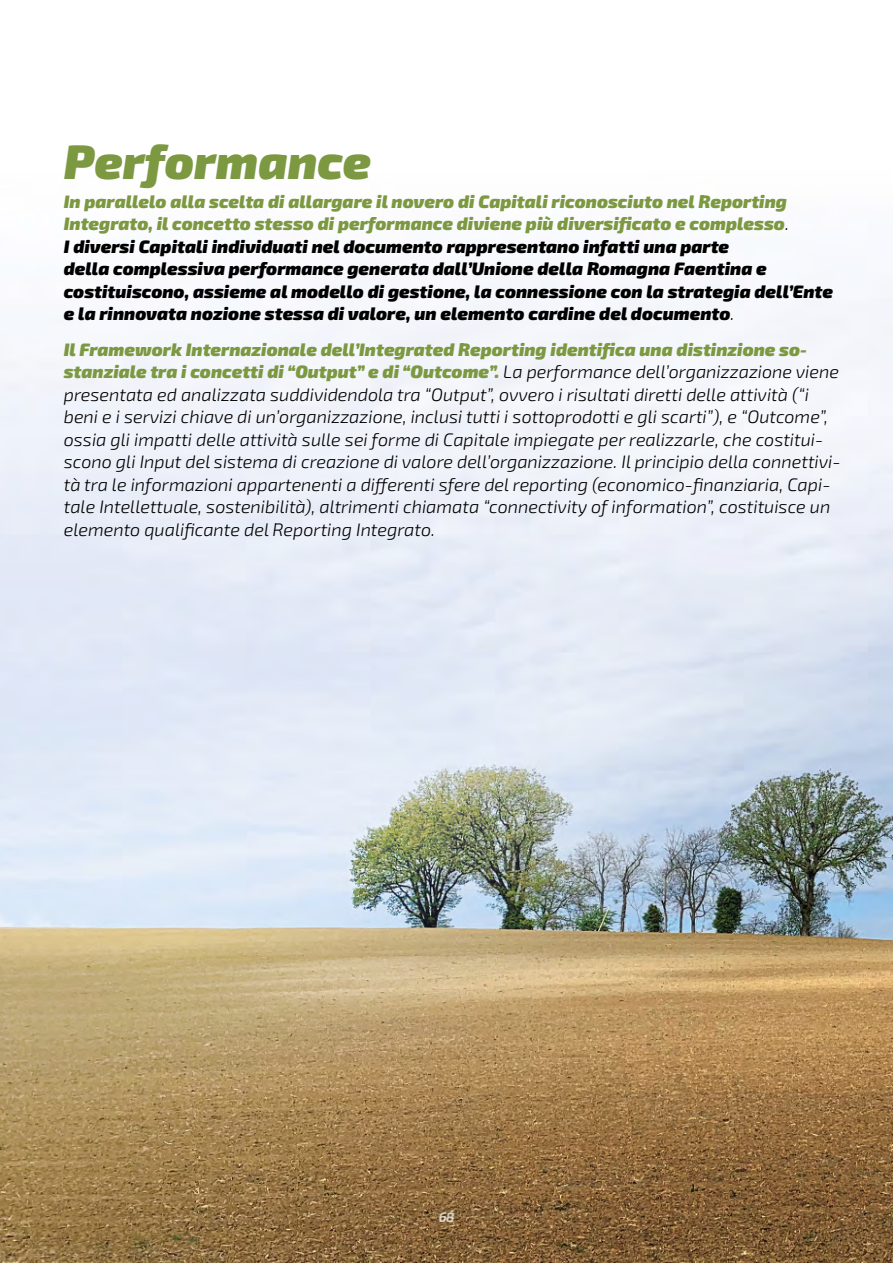
<style>
.page{position:relative;width:893px;height:1263px;background:#fff}
.page>*{position:absolute;margin:0;border:0;box-sizing:border-box;transform-origin:0 0}
.t1{font:italic 900 48px "Exo 2";color:#7c9941}
.t2{font:italic 300 18px/22.5px "Exo 2";color:#000}
.t3{font:italic 900 18px/22.5px "Exo 2";color:#000}
.t4{font:italic 700 13.5px "Exo 2";color:#fff}
.s1{color:#7c9941}
.s2{font-weight:300}
.s3{font-weight:900;color:#7c9941}
</style>
<div class="page">
<img style="left:0;top:264px;width:893px;height:999px">
<h1 class="t1" style="left:64px;top:128px;width:309px">Performance</h1>
<p class="t3" style="left:64px;top:190px;width:771px"><span class="s1">In parallelo alla scelta di allargare il novero di Capitali riconosciuto nel Reporting Integrato, il concetto stesso di performance diviene più diversificato e complesso</span><span class="s2">.<br></span>I diversi Capitali individuati nel documento rappresentano infatti una parte<br>della complessiva performance generata dall’Unione della Romagna Faentina e costituiscono, assieme al modello di gestione, la connessione con la strategia dell’Ente e la rinnovata nozione stessa di valore, un elemento cardine del documento<span class="s2">.</span></p>
<p class="t2" style="left:64px;top:337px;width:778px"><span class="s3">Il Framework Internazionale dell’Integrated Reporting identifica una distinzione so&shy;stanziale tra i concetti di “Output” e di “Outcome”.</span> La performance dell’organizzazione viene presentata ed analizzata suddividendola tra “Output”, ovvero i risultati diretti delle attività (“i beni e i servizi chiave di un’organizzazione, inclusi tutti i sottoprodotti e gli scarti”), e “Outcome”, ossia gli impatti delle attività sulle sei forme di Capitale impiegate per realizzarle, che costitui&shy;scono gli Input del sistema di creazione di valore dell’organizzazione. Il principio della connettivi&shy;tà tra le informazioni appartenenti a differenti sfere del reporting (economico-finanziaria, Capi&shy;tale Intellettuale, sostenibilità), altrimenti chiamata “connectivity of information”, costituisce un elemento qualificante del Reporting Integrato.</p>
<p class="t4" style="left:438px;top:1207px;width:17px">68</p>
</div>
